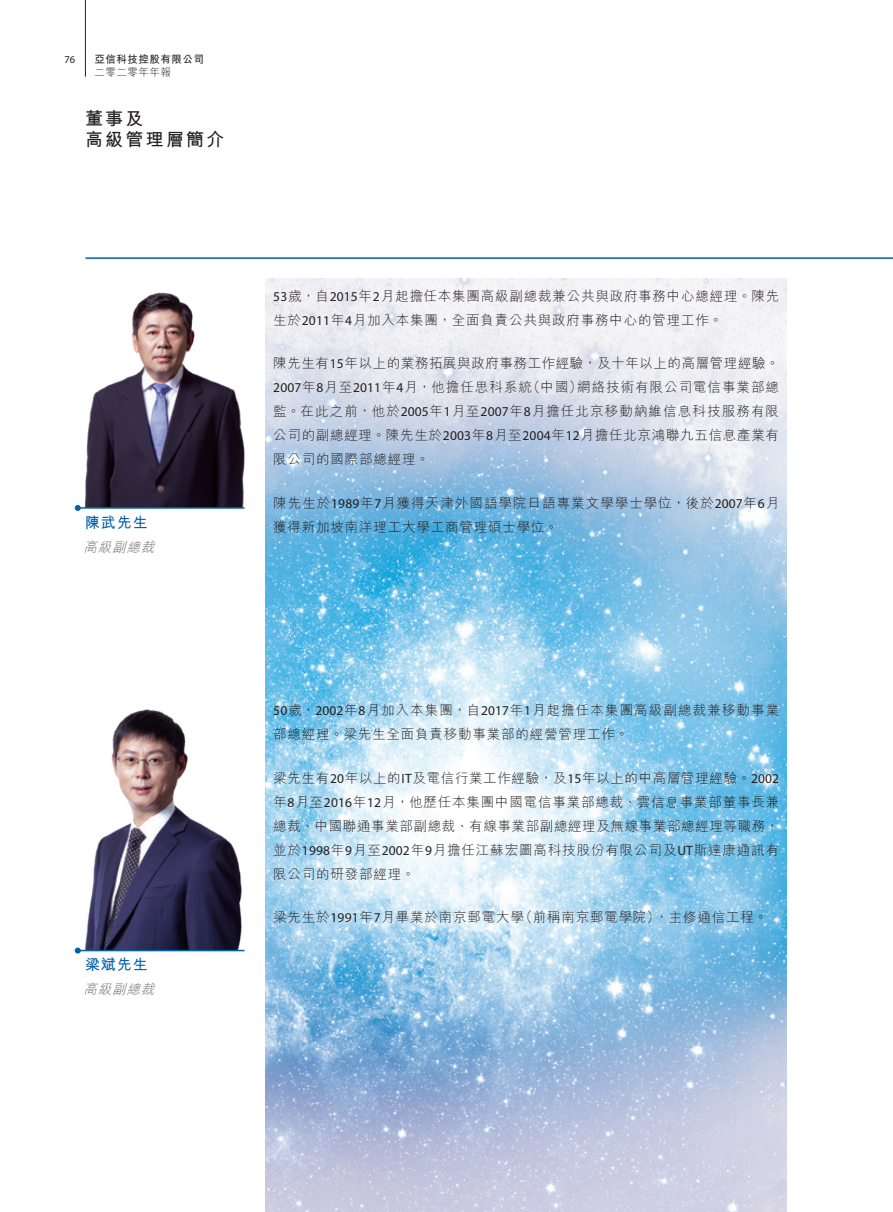
<style>
.page{position:relative;width:893px;height:1212px;background:#fff}
.page>*{position:absolute;margin:0;border:0;box-sizing:border-box;transform-origin:0 0}
.t1{font:700 18px/21px "M Hei HK";letter-spacing:.125em;color:#231f20}
._04___H2{font:700 15px "M Hei HK";letter-spacing:.06em;color:#0161ab}
._11_P0{font:300 13.5px/24px "M Hei HK";letter-spacing:.06em;color:#231f20}
._01_Body_Text{font:italic 300 13.5px "M Hei HK";color:#6c6d70}
.t2{font:700 10.5px "M Hei HK";letter-spacing:.05em;color:#231f20}
.t3{font:300 10.5px "M Hei HK";letter-spacing:.05em;color:#231f20}
.t4{font:10.5px "Myriad Pro";color:#231f20}
.s1{font-family:"Myriad Pro";font-weight:400}
</style>
<div class="page">
<hr style="left:85px;top:0;width:1px;height:77px;background:#231f20">
<hr style="left:85px;top:257px;width:808px;height:2px;background:#0161ab">
<img style="left:266px;top:279px;width:521px;height:933px">
<img style="left:81px;top:709px;width:164px;height:241px">
<img style="left:74px;top:278px;width:210px;height:230px">
<hr style="left:78px;top:950px;width:166px;height:1px;background:#0161ab">
<svg style="left:75px;top:947px;width:6px;height:6px"></svg>
<hr style="left:78px;top:507px;width:166px;height:2px;background:#0161ab">
<svg style="left:75px;top:505px;width:6px;height:6px"></svg>
<p class="t4" style="left:64px;top:53px;width:12px">76</p>
<p class="t2" style="left:94px;top:51px;width:111px">亞信科技控股有限公司</p>
<p class="t3" style="left:94px;top:65px;width:78px">二零二零年年報</p>
<h1 class="t1" style="left:85px;top:106px;width:141px">董事及<br>高級管理層簡介</h1>
<p class="_11_P0" style="left:273px;top:283px;width:507px"><span class="s1">53</span>歲，自<span class="s1">2015</span>年<span class="s1">2</span>月起擔任本集團高級副總裁兼公共與政府事務中心總經理。陳先生於<span class="s1">2011</span>年<span class="s1">4</span>月加入本集團，全面負責公共與政府事務中心的管理工作。</p>
<p class="_11_P0" style="left:273px;top:351px;width:507px;text-align:justify">陳先生有<span class="s1">15</span>年以上的業務拓展與政府事務工作經驗，及十年以上的高層管理經驗。<span class="s1">2007</span>年<span class="s1">8</span>月至<span class="s1">2011</span>年<span class="s1">4</span>月，他擔任思科系統（中國）網絡技術有限公司電信事業部總監。在此之前，他於<span class="s1">2005</span>年<span class="s1">1</span>月至<span class="s1">2007</span>年<span class="s1">8</span>月擔任北京移動納維信息科技服務有限公司的副總經理。陳先生於<span class="s1">2003</span>年<span class="s1">8</span>月至<span class="s1">2004</span>年<span class="s1">12</span>月擔任北京鴻聯九五信息產業有限公司的國際部總經理。</p>
<p class="_11_P0" style="left:273px;top:490px;width:507px">陳先生於<span class="s1">1989</span>年<span class="s1">7</span>月獲得天津外國語學院日語專業文學學士學位，後於<span class="s1">2007</span>年<span class="s1">6</span>月</p>
<p class="_04___H2" style="left:85px;top:511px;width:64px">陳武先生</p>
<p class="_11_P0" style="left:273px;top:514px;width:286px">獲得新加坡南洋理工大學工商管理碩士學位。</p>
<p class="_01_Body_Text" style="left:84px;top:537px;width:77px">高級副總裁</p>
<p class="_04___H2" style="left:85px;top:954px;width:64px">梁斌先生</p>
<p class="_01_Body_Text" style="left:84px;top:980px;width:77px">高級副總裁</p>
<p class="_11_P0" style="left:273px;top:698px;width:507px"><span class="s1">50</span>歲，<span class="s1">2002</span>年<span class="s1">8</span>月加入本集團，自<span class="s1">2017</span>年<span class="s1">1</span>月起擔任本集團高級副總裁兼移動事業部總經理。梁先生全面負責移動事業部的經營管理工作。</p>
<p class="_11_P0" style="left:273px;top:765px;width:507px;text-align:justify">梁先生有<span class="s1">20</span>年以上的<span class="s1">IT</span>及電信行業工作經驗，及<span class="s1">15</span>年以上的中高層管理經驗。<span class="s1">2002</span>年<span class="s1">8</span>月至<span class="s1">2016</span>年<span class="s1">12</span>月，他歷任本集團中國電信事業部總裁、雲信息事業部董事長兼總裁、中國聯通事業部副總裁、有線事業部副總經理及無線事業部總經理等職務，並於<span class="s1">1998</span>年<span class="s1">9</span>月至<span class="s1">2002</span>年<span class="s1">9</span>月擔任江蘇宏圖高科技股份有限公司及<span class="s1">UT</span>斯達康通訊有限公司的研發部經理。</p>
<p class="_11_P0" style="left:273px;top:905px;width:496px">梁先生於<span class="s1">1991</span>年<span class="s1">7</span>月畢業於南京郵電大學（前稱南京郵電學院），主修通信工程。</p>
</div>
